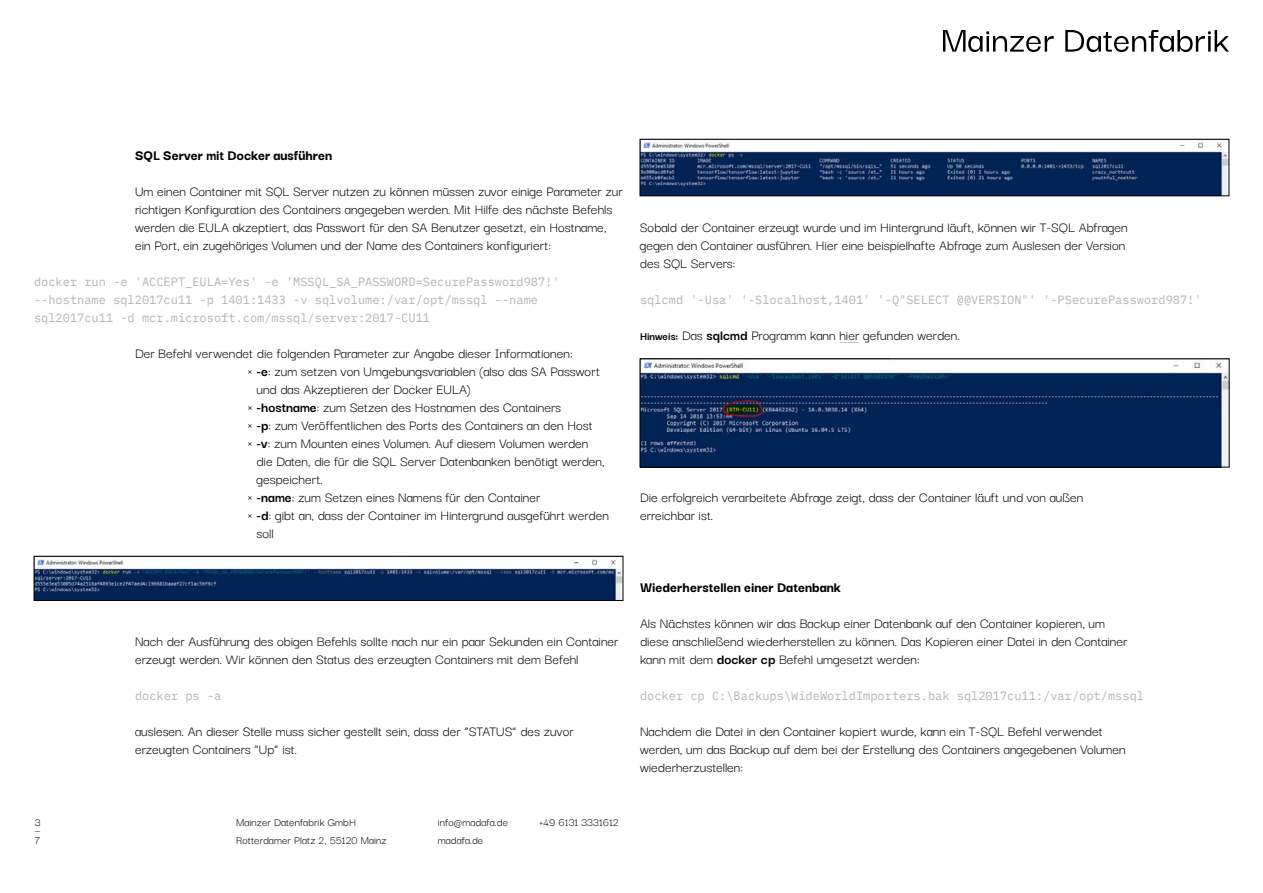
<style>
.page{position:relative;width:1263px;height:893px;background:#fff}
.page>*{position:absolute;margin:0;border:0;box-sizing:border-box;transform-origin:0 0}
.t1{font:15px/18px "Darker Grotesque";color:#000}
.t2{font:800 15px "Darker Grotesque";color:#000}
.t3{font:12px/18px "IBM Plex Mono";color:#b1b7af}
.t4{font:12px/9px "Darker Grotesque";letter-spacing:.01em;color:#000}
.s1{font-weight:700}
.s2{font-weight:700;font-size:12px}
</style>
<div class="page">
<svg style="left:943px;top:30px;width:111px;height:22px"></svg>
<svg style="left:1065px;top:30px;width:164px;height:22px"></svg>
<img style="left:36px;top:558px;width:585px;height:41px">
<div style="left:34px;top:556px;width:589px;height:45px;border:1px solid #000"></div>
<img style="left:642px;top:142px;width:585px;height:52px">
<div style="left:640px;top:139px;width:589px;height:57px;border:1px solid #000"></div>
<svg style="left:839px;top:342px;width:20px;height:1px"></svg>
<img style="left:642px;top:361px;width:585px;height:104px">
<div style="left:640px;top:359px;width:589px;height:108px;border:1px solid #000"></div>
<p class="t2" style="left:135px;top:144px;width:199px">SQL Server mit Docker ausführen</p>
<p class="t1" style="left:135px;top:181px;width:489px">Um einen Container mit SQL Server nutzen zu können müssen zuvor einige Parameter zur richtigen Konfiguration des Containers angegeben werden. Mit Hilfe des nächste Befehls werden die EULA akzeptiert, das Passwort für den SA Benutzer gesetzt, ein Hostname, ein Port, ein zugehöriges Volumen und der Name des Containers konfiguriert:</p>
<p class="t3" style="left:34px;top:272px;width:527px">docker run -e 'ACCEPT_EULA=Yes' -e 'MSSQL_SA_PASSWORD=SecurePassword987!' --hostname sql2017cu11 -p 1401:1433 -v sqlvolume:/var/opt/mssql --name sql2017cu11 -d mcr.microsoft.com/mssql/server:2017-CU11</p>
<p class="t1" style="left:135px;top:343px;width:439px">Der Befehl verwendet die folgenden Parameter zur Angabe dieser Informationen:</p>
<p class="t1" style="left:248px;top:361px;width:354px">x <span class="s1">-e</span>: zum setzen von Umgebungsvariablen (also das SA Passwort</p>
<p class="t1" style="left:256px;top:379px;width:216px">und das Akzeptieren der Docker EULA)</p>
<p class="t1" style="left:248px;top:397px;width:315px">x <span class="s1">-hostname</span>: zum Setzen des Hostnamen des Containers</p>
<p class="t1" style="left:248px;top:415px;width:347px">x <span class="s1">-p</span>: zum Veröffentlichen des Ports des Containers an den Host</p>
<p class="t1" style="left:248px;top:433px;width:342px">x <span class="s1">-v</span>: zum Mounten eines Volumen. Auf diesem Volumen werden</p>
<p class="t1" style="left:256px;top:451px;width:350px">die Daten, die für die SQL Server Datenbanken benötigt werden,</p>
<p class="t1" style="left:256px;top:469px;width:68px">gespeichert.</p>
<p class="t1" style="left:248px;top:487px;width:294px">x <span class="s1">-name</span>: zum Setzen eines Namens für den Container</p>
<p class="t1" style="left:248px;top:505px;width:363px">x <span class="s1">-d</span>: gibt an, dass der Container im Hintergrund ausgeführt werden</p>
<p class="t1" style="left:256px;top:523px;width:19px">soll</p>
<p class="t1" style="left:640px;top:217px;width:489px">Sobald der Container erzeugt wurde und im Hintergrund läuft, können wir T-SQL Abfragen gegen den Container ausführen. Hier eine beispielhafte Abfrage zum Auslesen der Version des SQL Servers:</p>
<p class="t3" style="left:640px;top:290px;width:563px">sqlcmd '-Usa' '-Slocalhost,1401' '-Q"SELECT @@VERSION"' '-PSecurePassword987!'</p>
<p class="t1" style="left:640px;top:325px;width:321px"><span class="s2">Hinweis:</span> Das <span class="s1">sqlcmd</span> Programm kann hier gefunden werden.</p>
<p class="t1" style="left:640px;top:487px;width:445px">Die erfolgreich verarbeitete Abfrage zeigt, dass der Container läuft und von außen erreichbar ist.</p>
<p class="t1" style="left:135px;top:631px;width:485px">Nach der Ausführung des obigen Befehls sollte nach nur ein paar Sekunden ein Container erzeugt werden. Wir können den Status des erzeugten Containers mit dem Befehl</p>
<p class="t3" style="left:135px;top:686px;width:88px">docker ps -a</p>
<p class="t1" style="left:135px;top:721px;width:440px">auslesen. An dieser Stelle muss sicher gestellt sein, dass der “STATUS” des zuvor erzeugten Containers “Up” ist.</p>
<p class="t2" style="left:640px;top:576px;width:202px">Wiederherstellen einer Datenbank</p>
<p class="t1" style="left:640px;top:613px;width:489px">Als Nächstes können wir das Backup einer Datenbank auf den Container kopieren, um diese anschließend wiederherstellen zu können. Das Kopieren einer Datei in den Container kann mit dem <span class="s1">docker cp</span> Befehl umgesetzt werden:</p>
<p class="t3" style="left:640px;top:686px;width:505px">docker cp C:\Backups\WideWorldImporters.bak sql2017cu11:/var/opt/mssql</p>
<p class="t1" style="left:640px;top:721px;width:487px">Nachdem die Datei in den Container kopiert wurde, kann ein T-SQL Befehl verwendet werden, um das Backup auf dem bei der Erstellung des Containers angegebenen Volumen wiederherzustellen:</p>
<p class="t4" style="left:35px;top:817px;width:8px;text-align:justify">3 — 7</p>
<p class="t4" style="left:236px;top:812px;width:152px;line-height:18px">Mainzer Datenfabrik GmbH<br>Rotterdamer Platz 2, 55120 Mainz</p>
<p class="t4" style="left:438px;top:817px;width:72px">info@madafa.de</p>
<p class="t4" style="left:539px;top:817px;width:81px">+49 6131 3331612</p>
<p class="t4" style="left:438px;top:835px;width:47px">madafa.de</p>
</div>
